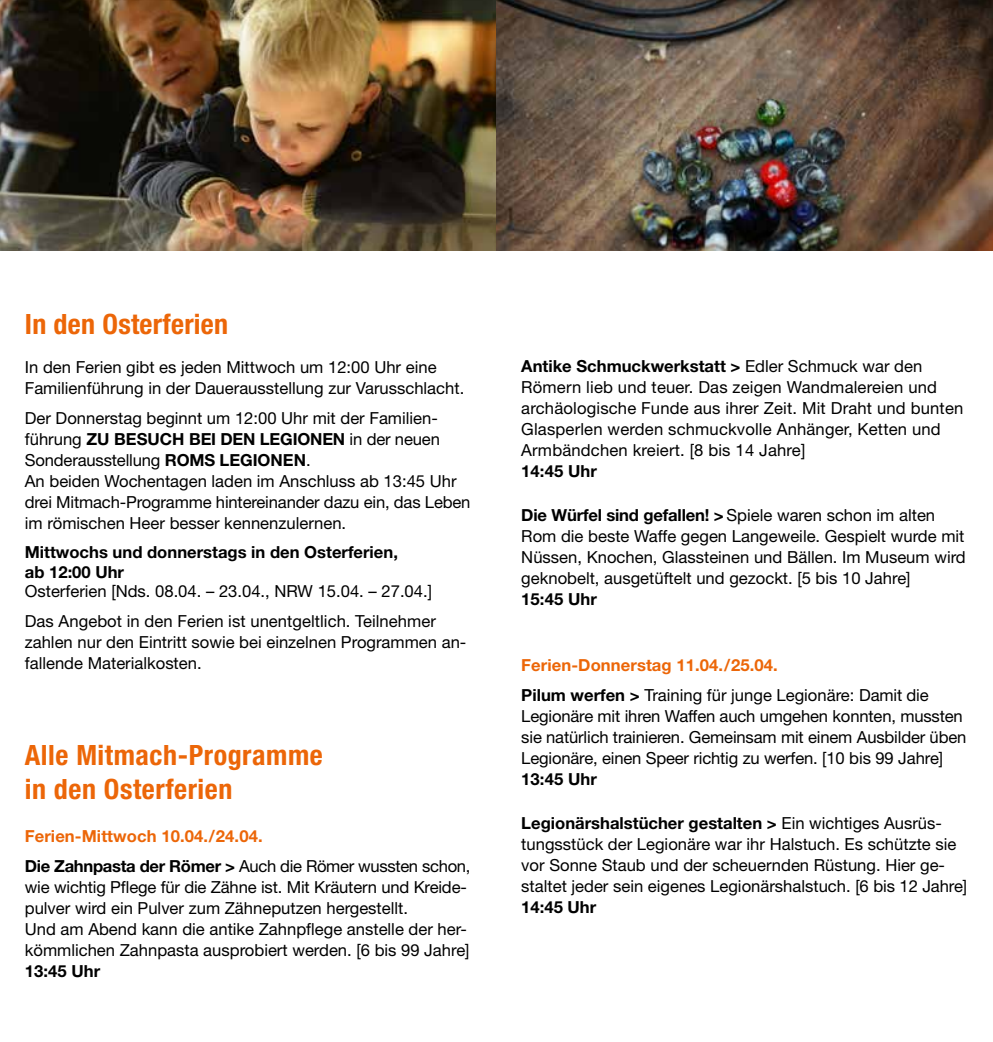
<style>
.page{position:relative;width:993px;height:1042px;background:#fff}
.page>*{position:absolute;margin:0;border:0;box-sizing:border-box;transform-origin:0 0}
.t1{font:700 condensed 28px/33.6px "Helvetica Neue";letter-spacing:.02em;color:#ec6608}
.t2{font:16.62px/21px "Helvetica Neue";color:#000}
.t3{font:700 16.62px/19.2px "Helvetica Neue";color:#000}
.t4{font:700 16.62px/29.8px "Helvetica Neue";letter-spacing:.005em;color:#ec6608}
.s1{font-weight:700}
.s2{color:#000}
.s3{font-weight:400;color:#000}
.s4{font-weight:700;color:#ec6608}
</style>
<div class="page">
<img style="left:0;top:0;width:992px;height:251px">
<h1 class="t1" style="left:25px;top:307px;width:205px">In den Osterferien</h1>
<p class="t2" style="left:25px;top:356px;width:441px">In den Ferien gibt es jeden Mittwoch um 12:00 Uhr eine<br>Familienführung in der Dauerausstellung zur Varusschlacht.</p>
<p class="t2" style="left:25px;top:407px;width:447px">Der Donnerstag beginnt um 12:00 Uhr mit der Familien&shy;führung <span class="s1">ZU BESUCH BEI DEN LEGIONEN</span> in der neuen Sonderausstellung <span class="s1">ROMS LEGIONEN</span>.<br>An beiden Wochentagen laden im Anschluss ab 13:45 Uhr drei Mitmach-Programme hintereinander dazu ein, das Leben im römischen Heer besser kennenzulernen.</p>
<p class="t3" style="left:25px;top:542px;width:374px">Mittwochs und donnerstags in den Osterferien, ab 12:00 Uhr</p>
<p class="t2" style="left:25px;top:576px;width:412px;line-height:29.8px">Osterferien [Nds. 08.04. – 23.04., NRW 15.04. – 27.04.]<br>Das Angebot in den Ferien ist unentgeltlich. Teilnehmer</p>
<p class="t2" style="left:25px;top:631px;width:443px">zahlen nur den Eintritt sowie bei einzelnen Programmen an&shy;fallende Materialkosten.</p>
<h1 class="t1" style="left:25px;top:738px;width:299px">Alle Mitmach-Programme in den Osterferien</h1>
<p class="t4" style="left:25px;top:821px;width:447px">Ferien-Mittwoch 10.04./24.04.<br><span class="s2">Die Zahnpasta der Römer &gt;</span> <span class="s3">Auch die Römer wussten schon,</span></p>
<p class="t2" style="left:25px;top:876px;width:446px">wie wichtig Pflege für die Zähne ist. Mit Kräutern und Kreide&shy;pulver wird ein Pulver zum Zähneputzen hergestellt.<br>Und am Abend kann die antike Zahnpflege anstelle der her&shy;kömmlichen Zahnpasta ausprobiert werden. [6 bis 99 Jahre]</p>
<p class="t3" style="left:25px;top:961px;width:77px">13:45 Uhr</p>
<p class="t2" style="left:521px;top:355px;width:443px"><span class="s1">Antike Schmuckwerkstatt &gt;</span> Edler Schmuck war den Römern lieb und teuer. Das zeigen Wandmalereien und archäologische Funde aus ihrer Zeit. Mit Draht und bunten Glasperlen werden schmuckvolle Anhänger, Ketten und Armbändchen kreiert. [8 bis 14 Jahre]</p>
<p class="t3" style="left:521px;top:461px;width:77px">14:45 Uhr</p>
<p class="t2" style="left:521px;top:504px;width:446px"><span class="s1">Die Würfel sind gefallen! &gt;</span> Spiele waren schon im alten Rom die beste Waffe gegen Langeweile. Gespielt wurde mit Nüssen, Knochen, Glassteinen und Bällen. Im Museum wird geknobelt, ausgetüftelt und gezockt. [5 bis 10 Jahre]</p>
<p class="t3" style="left:521px;top:589px;width:77px">15:45 Uhr</p>
<p class="t2" style="left:521px;top:650px;width:409px;line-height:29.8px"><span class="s4">Ferien-Donnerstag 11.04./25.04.<br></span><span class="s1">Pilum werfen &gt;</span> Training für junge Legionäre: Damit die</p>
<p class="t2" style="left:521px;top:705px;width:446px">Legionäre mit ihren Waffen auch umgehen konnten, mussten sie natürlich trainieren. Gemeinsam mit einem Ausbilder üben<br>Legionäre, einen Speer richtig zu werfen. [10 bis 99 Jahre]</p>
<p class="t3" style="left:521px;top:769px;width:77px">13:45 Uhr</p>
<p class="t2" style="left:521px;top:812px;width:447px"><span class="s1">Legionärshalstücher gestalten &gt;</span> Ein wichtiges Ausrüs&shy;tungsstück der Legionäre war ihr Halstuch. Es schützte sie vor Sonne Staub und der scheuernden Rüstung. Hier ge&shy;staltet jeder sein eigenes Legionärshalstuch. [6 bis 12 Jahre]</p>
<p class="t3" style="left:521px;top:897px;width:76px">14:45 Uhr</p>
</div>
